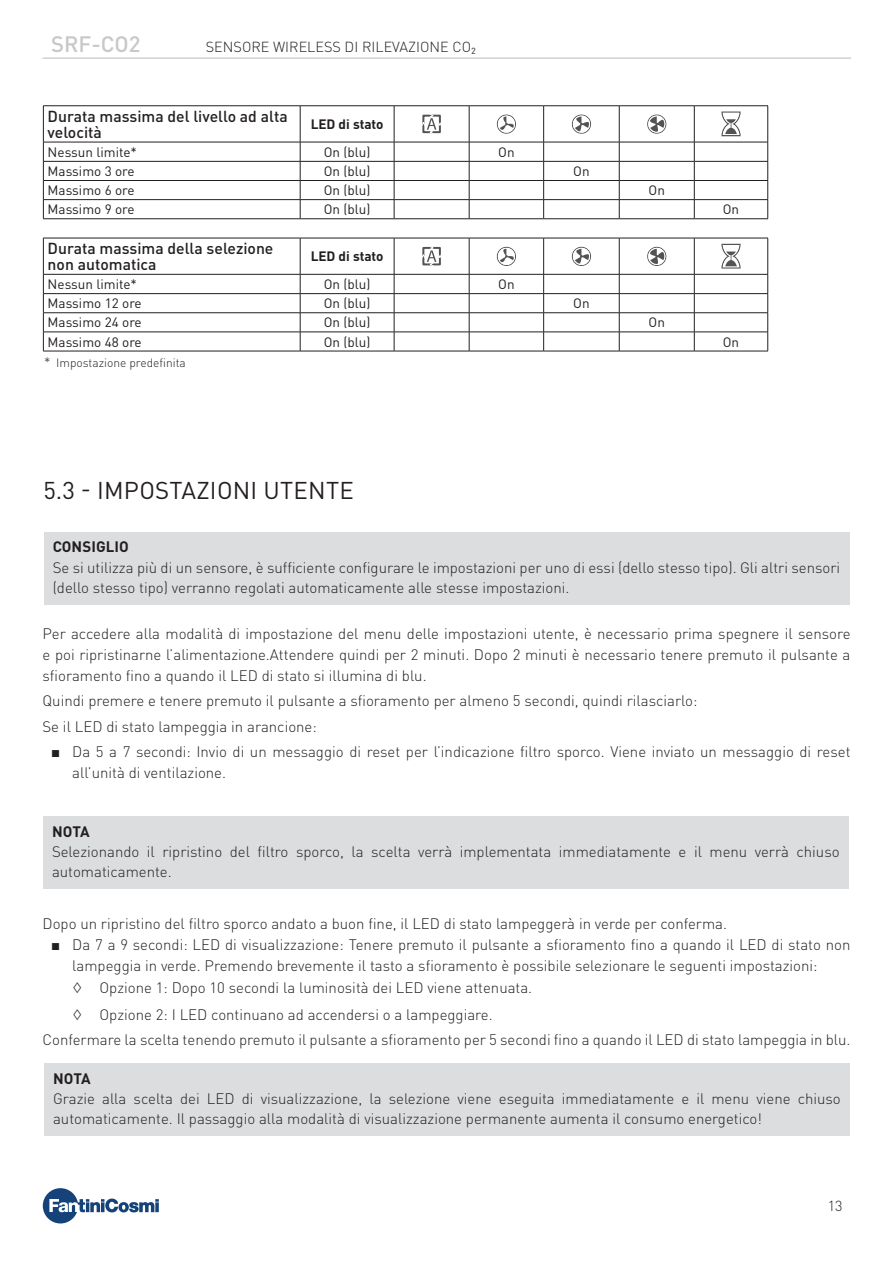
<style>
.page{position:relative;width:893px;height:1263px;background:#fff}
.page>*{position:absolute;margin:0;border:0;box-sizing:border-box;transform-origin:0 0}
.t1{font:24px "DIN Pro";letter-spacing:.01em;color:#231f20}
.t2{font:500 22.05px "DIN Pro";color:#c7c8ca}
.t3{font:500 15.75px/15.8px "DIN Pro";color:#231f20}
.t4{font:300 15px/20.2px "DIN Pro";color:#231f20}
.t5{font:700 15px "DIN Pro";letter-spacing:.01em;color:#231f20}
.t6{font:300 14.4px "DIN Pro";color:#231f20}
.t7{font:13.5px "DIN Pro";color:#231f20}
.t8{font:700 13.5px "DIN Pro";color:#231f20}
.t9{font:300 12px "DIN Pro";color:#231f20}
.s1{font-weight:400;font-size:13.5px;color:#505456}
.s2{font-family:"Arial";font-weight:400}
</style>
<div class="page">
<hr style="left:43px;top:57px;width:808px;height:2px;background:#d1d2d4">
<svg style="left:43px;top:1188px;width:116px;height:35px"></svg>
<div style="left:43px;top:816px;width:806px;height:73px;background:#dcdddf"></div>
<div style="left:44px;top:1063px;width:806px;height:73px;background:#dcdddf"></div>
<svg style="left:44px;top:106px;width:350px;height:112px"></svg>
<hr style="left:300px;top:105px;width:94px;height:1px;background:#231f20">
<hr style="left:394px;top:105px;width:75px;height:1px;background:#231f20">
<hr style="left:469px;top:105px;width:75px;height:1px;background:#231f20">
<hr style="left:544px;top:105px;width:75px;height:1px;background:#231f20">
<hr style="left:619px;top:105px;width:75px;height:1px;background:#231f20">
<hr style="left:694px;top:105px;width:74px;height:1px;background:#231f20">
<hr style="left:43px;top:142px;width:257px;height:1px;background:#231f20">
<hr style="left:300px;top:142px;width:94px;height:1px;background:#231f20">
<hr style="left:43px;top:161px;width:257px;height:1px;background:#231f20">
<hr style="left:300px;top:161px;width:94px;height:1px;background:#231f20">
<hr style="left:43px;top:180px;width:257px;height:1px;background:#231f20">
<hr style="left:300px;top:180px;width:94px;height:1px;background:#231f20">
<hr style="left:43px;top:199px;width:257px;height:1px;background:#231f20">
<hr style="left:300px;top:199px;width:94px;height:1px;background:#231f20">
<hr style="left:300px;top:218px;width:94px;height:1px;background:#231f20">
<hr style="left:43px;top:105px;width:257px;height:1px;background:#231f20">
<hr style="left:43px;top:106px;width:1px;height:36px;background:#231f20">
<hr style="left:300px;top:106px;width:1px;height:36px;background:#231f20">
<svg style="left:43px;top:142px;width:1px;height:76px"></svg>
<svg style="left:300px;top:142px;width:1px;height:77px"></svg>
<hr style="left:43px;top:218px;width:257px;height:1px;background:#231f20">
<svg style="left:394px;top:106px;width:374px;height:113px"></svg>
<svg style="left:44px;top:239px;width:350px;height:112px"></svg>
<hr style="left:300px;top:238px;width:94px;height:1px;background:#231f20">
<hr style="left:43px;top:274px;width:257px;height:1px;background:#231f20">
<hr style="left:300px;top:274px;width:94px;height:1px;background:#231f20">
<hr style="left:43px;top:293px;width:257px;height:1px;background:#231f20">
<hr style="left:300px;top:293px;width:94px;height:1px;background:#231f20">
<hr style="left:43px;top:312px;width:257px;height:1px;background:#231f20">
<hr style="left:300px;top:312px;width:94px;height:1px;background:#231f20">
<hr style="left:43px;top:332px;width:257px;height:1px;background:#231f20">
<hr style="left:300px;top:332px;width:94px;height:1px;background:#231f20">
<hr style="left:300px;top:351px;width:94px;height:1px;background:#231f20">
<hr style="left:394px;top:351px;width:75px;height:1px;background:#231f20">
<hr style="left:469px;top:351px;width:75px;height:1px;background:#231f20">
<hr style="left:544px;top:351px;width:75px;height:1px;background:#231f20">
<hr style="left:619px;top:351px;width:75px;height:1px;background:#231f20">
<hr style="left:694px;top:351px;width:74px;height:1px;background:#231f20">
<hr style="left:43px;top:238px;width:257px;height:1px;background:#231f20">
<hr style="left:43px;top:238px;width:1px;height:36px;background:#231f20">
<hr style="left:300px;top:238px;width:1px;height:36px;background:#231f20">
<svg style="left:43px;top:274px;width:1px;height:77px"></svg>
<svg style="left:300px;top:274px;width:1px;height:77px"></svg>
<hr style="left:43px;top:351px;width:257px;height:1px;background:#231f20">
<svg style="left:394px;top:238px;width:374px;height:113px"></svg>
<div style="left:44px;top:532px;width:805px;height:73px;background:#dcdddf"></div>
<h2 class="t2" style="left:51px;top:29px;width:91px">SRF-CO2</h2>
<p class="t6" style="left:471px;top:43px;width:6px">²</p>
<p class="t6" style="left:206px;top:37px;width:267px">SENSORE WIRELESS DI RILEVAZIONE CO</p>
<p class="t3" style="left:48px;top:108px;width:242px">Durata massima del livello ad alta velocità</p>
<p class="t8" style="left:311px;top:115px;width:74px">LED di stato</p>
<p class="t7" style="left:48px;top:143px;width:91px">Nessun limite*</p>
<p class="t7" style="left:324px;top:143px;width:48px">On (blu)</p>
<p class="t7" style="left:498px;top:143px;width:18px">On</p>
<p class="t7" style="left:48px;top:162px;width:89px">Massimo 3 ore</p>
<p class="t7" style="left:324px;top:162px;width:48px">On (blu)</p>
<p class="t7" style="left:573px;top:162px;width:18px">On</p>
<p class="t7" style="left:48px;top:181px;width:89px">Massimo 6 ore</p>
<p class="t7" style="left:324px;top:181px;width:48px">On (blu)</p>
<p class="t7" style="left:649px;top:181px;width:18px">On</p>
<p class="t7" style="left:48px;top:200px;width:89px">Massimo 9 ore</p>
<p class="t7" style="left:324px;top:200px;width:48px">On (blu)</p>
<p class="t7" style="left:723px;top:200px;width:18px">On</p>
<p class="t3" style="left:48px;top:240px;width:227px">Durata massima della selezione non automatica</p>
<p class="t8" style="left:311px;top:247px;width:74px">LED di stato</p>
<p class="t7" style="left:48px;top:275px;width:91px">Nessun limite*</p>
<p class="t7" style="left:324px;top:275px;width:48px">On (blu)</p>
<p class="t7" style="left:498px;top:275px;width:18px">On</p>
<p class="t7" style="left:48px;top:294px;width:96px">Massimo 12 ore</p>
<p class="t7" style="left:324px;top:294px;width:48px">On (blu)</p>
<p class="t7" style="left:573px;top:294px;width:18px">On</p>
<p class="t7" style="left:48px;top:313px;width:96px">Massimo 24 ore</p>
<p class="t7" style="left:324px;top:313px;width:48px">On (blu)</p>
<p class="t7" style="left:649px;top:313px;width:18px">On</p>
<p class="t7" style="left:48px;top:333px;width:96px">Massimo 48 ore</p>
<p class="t7" style="left:324px;top:333px;width:48px">On (blu)</p>
<p class="t7" style="left:723px;top:333px;width:18px">On</p>
<p class="t9" style="left:44px;top:354px;width:143px"><span class="s1">*</span> Impostazione predefinita</p>
<h1 class="t1" style="left:43px;top:474px;width:312px">5.3 - IMPOSTAZIONI UTENTE</h1>
<p class="t5" style="left:53px;top:537px;width:78px">CONSIGLIO</p>
<p class="t4" style="left:53px;top:556px;width:789px">Se si utilizza più di un sensore, è sufficiente configurare le impostazioni per uno di essi (dello stesso tipo). Gli altri sensori (dello stesso tipo) verranno regolati automaticamente alle stesse impostazioni.</p>
<p class="t4" style="left:43px;top:622px;width:809px;line-height:21px;text-align:justify">Per accedere alla modalità di impostazione del menu delle impostazioni utente, è necessario prima spegnere il sensore e poi ripristinarne l’alimentazione.Attendere quindi per 2 minuti. Dopo 2 minuti è necessario tenere premuto il pulsante a sfioramento fino a quando il LED di stato si illumina di blu.</p>
<p class="t4" style="left:43px;top:688px;width:656px;line-height:25.2px">Quindi premere e tenere premuto il pulsante a sfioramento per almeno 5 secondi, quindi rilasciarlo:<br>Se il LED di stato lampeggia in arancione:</p>
<p class="t4" style="left:72px;top:740px;width:780px;line-height:21px;text-indent:-21px"><span class="s2">■</span> Da 5 a 7 secondi: Invio di un messaggio di reset per l’indicazione filtro sporco. Viene inviato un messaggio di reset all’unità di ventilazione.</p>
<p class="t5" style="left:52px;top:821px;width:39px">NOTA</p>
<p class="t4" style="left:52px;top:841px;width:789px">Selezionando il ripristino del filtro sporco, la scelta verrà implementata immediatamente e il menu verrà chiuso automaticamente.</p>
<p class="t4" style="left:43px;top:913px;width:686px">Dopo un ripristino del filtro sporco andato a buon fine, il LED di stato lampeggerà in verde per conferma.</p>
<p class="t4" style="left:72px;top:933px;width:780px;line-height:21.6px;text-indent:-21px"><span class="s2">■</span> Da 7 a 9 secondi: LED di visualizzazione: Tenere premuto il pulsante a sfioramento fino a quando il LED di stato non lampeggia in verde. Premendo brevemente il tasto a sfioramento è possibile selezionare le seguenti impostazioni:<br>◊ Opzione 1: Dopo 10 secondi la luminosità dei LED viene attenuata.</p>
<p class="t4" style="left:43px;top:1001px;width:809px;line-height:25.2px;text-indent:30px">◊ Opzione 2: I LED continuano ad accendersi o a lampeggiare.<br>Confermare la scelta tenendo premuto il pulsante a sfioramento per 5 secondi fino a quando il LED di stato lampeggia in blu.</p>
<p class="t5" style="left:53px;top:1068px;width:39px">NOTA</p>
<p class="t4" style="left:53px;top:1088px;width:789px">Grazie alla scelta dei LED di visualizzazione, la selezione viene eseguita immediatamente e il menu viene chiuso automaticamente. Il passaggio alla modalità di visualizzazione permanente aumenta il consumo energetico!</p>
<p class="t6" style="left:828px;top:1196px;width:16px">13</p>
</div>
